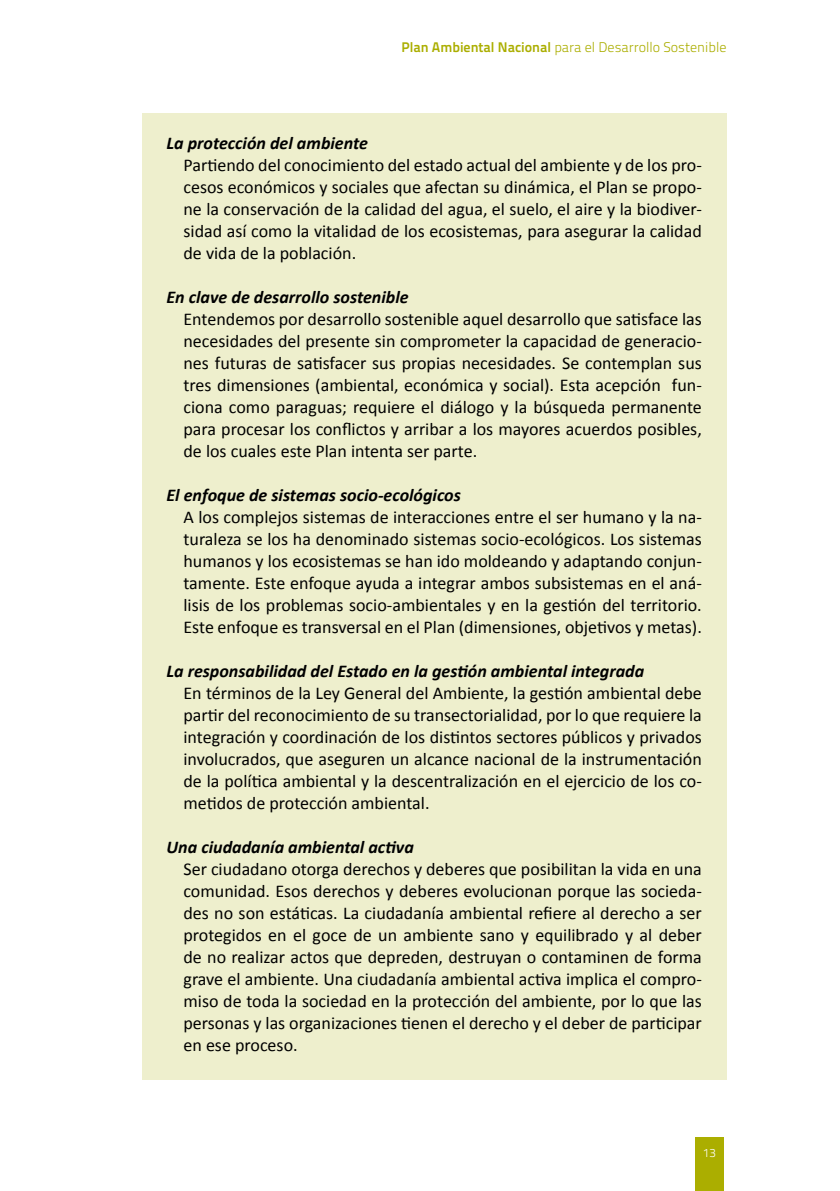
<style>
.page{position:relative;width:840px;height:1191px;background:#fff}
.page>*{position:absolute;margin:0;border:0;box-sizing:border-box;transform-origin:0 0}
.t1{font:18px/22px "Calibri";color:#000;text-align:justify}
.t2{font:italic 700 18px "Calibri";color:#000}
.t3{font:14px "Titillium Text 14 L 250 wt";color:#abae00}
.t4{font:12px "Titillium Text 14 L 250 wt";color:#fff}
.s1{font-family:"Titillium Text 14 L 800 wt"}
</style>
<div class="page">
<div style="left:694px;top:1137px;width:29px;height:54px;background:#abae00"></div>
<div style="left:142px;top:113px;width:584px;height:966px;background:#eeefcd"></div>
<p class="t3" style="left:401px;top:39px;width:326px"><span class="s1">Plan Ambiental Nacional</span> para el Desarrollo Sostenible</p>
<p class="t2" style="left:166px;top:131px;width:203px">La protección del ambiente</p>
<p class="t1" style="left:183px;top:154px;width:519px">Partiendo del conocimiento del estado actual del ambiente y de los pro&shy;cesos económicos y sociales que afectan su dinámica, el Plan se propo&shy;ne la conservación de la calidad del agua, el suelo, el aire y la biodiver&shy;sidad así como la vitalidad de los ecosistemas, para asegurar la calidad de vida de la población.</p>
<p class="t2" style="left:166px;top:285px;width:243px">En clave de desarrollo sostenible</p>
<p class="t1" style="left:183px;top:308px;width:519px">Entendemos por desarrollo sostenible aquel desarrollo que satisface las necesidades del presente sin comprometer la capacidad de generacio&shy;nes futuras de satisfacer sus propias necesidades. Se contemplan sus tres dimensiones (ambiental, económica y social). Esta acepción fun&shy;ciona como paraguas; requiere el diálogo y la búsqueda permanente para procesar los conflictos y arribar a los mayores acuerdos posibles, de los cuales este Plan intenta ser parte.</p>
<p class="t2" style="left:166px;top:483px;width:296px">El enfoque de sistemas socio-ecológicos</p>
<p class="t1" style="left:183px;top:506px;width:519px">A los complejos sistemas de interacciones entre el ser humano y la na&shy;turaleza se los ha denominado sistemas socio-ecológicos. Los sistemas humanos y los ecosistemas se han ido moldeando y adaptando conjun&shy;tamente. Este enfoque ayuda a integrar ambos subsistemas en el aná&shy;lisis de los problemas socio-ambientales y en la gestión del territorio.<br>Este enfoque es transversal en el Plan (dimensiones, objetivos y metas).</p>
<p class="t2" style="left:166px;top:659px;width:479px">La responsabilidad del Estado en la gestión ambiental integrada</p>
<p class="t1" style="left:183px;top:682px;width:519px">En términos de la Ley General del Ambiente, la gestión ambiental debe partir del reconocimiento de su transectorialidad, por lo que requiere la integración y coordinación de los distintos sectores públicos y privados involucrados, que aseguren un alcance nacional de la instrumentación de la política ambiental y la descentralización en el ejercicio de los co&shy;metidos de protección ambiental.</p>
<p class="t2" style="left:166px;top:835px;width:249px">Una ciudadanía ambiental activa</p>
<p class="t1" style="left:183px;top:858px;width:519px">Ser ciudadano otorga derechos y deberes que posibilitan la vida en una comunidad. Esos derechos y deberes evolucionan porque las socieda&shy;des no son estáticas. La ciudadanía ambiental refiere al derecho a ser protegidos en el goce de un ambiente sano y equilibrado y al deber de no realizar actos que depreden, destruyan o contaminen de forma grave el ambiente. Una ciudadanía ambiental activa implica el compro&shy;miso de toda la sociedad en la protección del ambiente, por lo que las personas y las organizaciones tienen el derecho y el deber de participar en ese proceso.</p>
<p class="t4" style="left:702px;top:1145px;width:14px">13</p>
</div>
